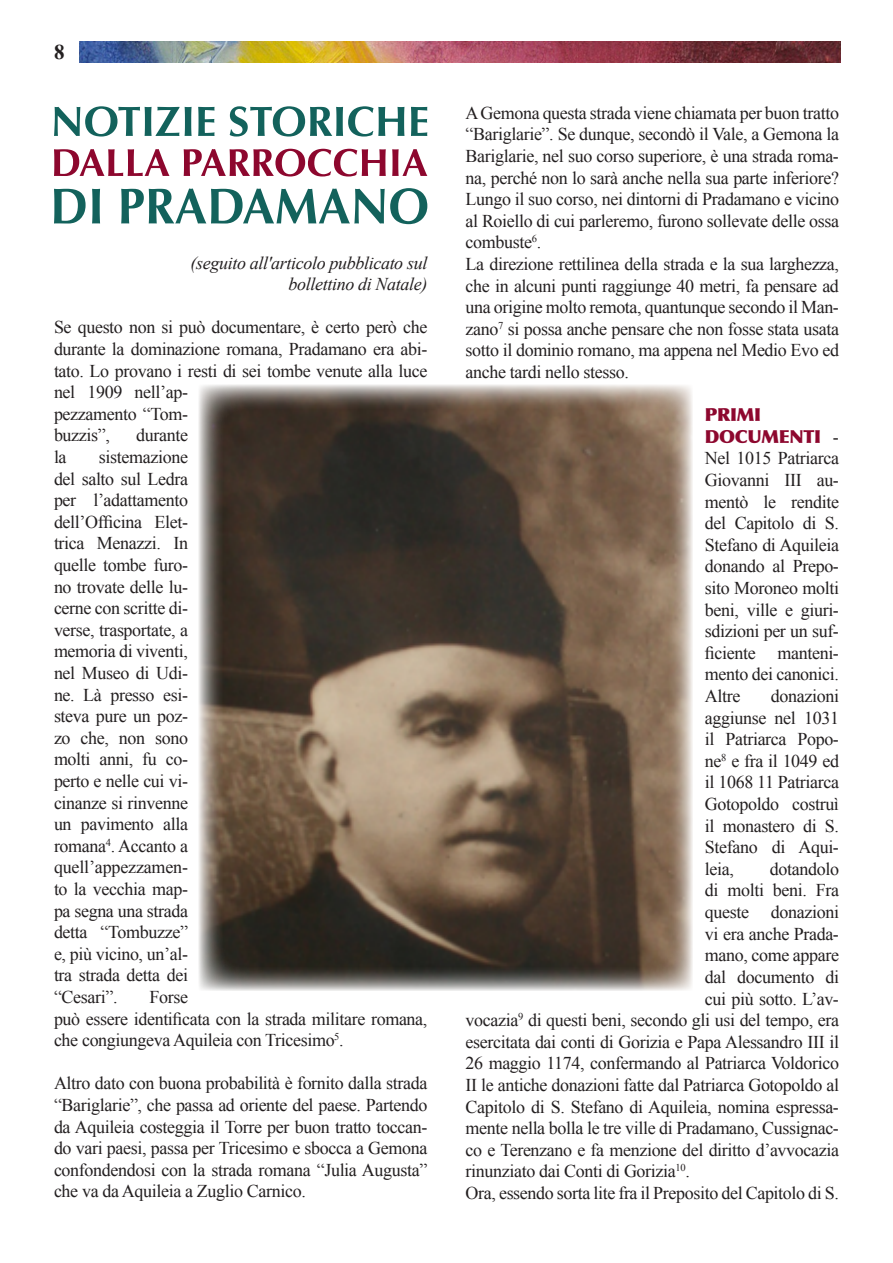
<style>
.page{position:relative;width:893px;height:1263px;background:#fff}
.page>*{position:absolute;margin:0;border:0;box-sizing:border-box;transform-origin:0 0}
.t1{font:700 21px "Times New Roman";color:#231f20}
.t2{font:18px/21.6px "Times New Roman";letter-spacing:-.02em;color:#231f20;text-align:justify}
.t3{font:italic 18px "Times New Roman";letter-spacing:-.02em;color:#231f20}
.t4{font:900 18px "Optima";letter-spacing:-.02em;color:#8d072e}
.s1{font-family:"Optima";font-weight:900;color:#8d072e}
</style>
<div class="page">
<svg style="left:54px;top:188px;width:373px;height:36px"></svg>
<svg style="left:54px;top:149px;width:373px;height:28px"></svg>
<svg style="left:54px;top:106px;width:373px;height:31px"></svg>
<img style="left:199px;top:385px;width:493px;height:606px">
<img style="left:79px;top:41px;width:761px;height:21px">
<p class="t1" style="left:54px;top:38px;width:12px">8</p>
<p class="t3" style="left:191px;top:250px;width:238px">(seguito all'articolo pubblicato sul</p>
<p class="t3" style="left:289px;top:272px;width:140px">bollettino di Natale)</p>
<p class="t2" style="left:54px;top:316px;width:375px;text-align:left">Se questo non si può documentare, è certo però che durante la dominazione romana, Pradamano era abi&shy;tato. Lo provano i resti di sei tombe venute alla luce nel 1909 nell’ap-<br>pezzamento “Tom-<br>buzzis”,</p>
<p class="t2" style="left:136px;top:424px;width:53px">durante</p>
<p class="t2" style="left:54px;top:446px;width:136px;text-indent:45px">sistemazione del salto sul Ledra per l’adattamento dell’Officina Elet&shy;trica Menazzi. In quelle tombe furo&shy;no trovate delle lu&shy;cerne con scritte di&shy;verse, trasportate, a memoria di viventi, nel Museo di Udi&shy;ne. Là presso esi&shy;steva pure un poz&shy;zo che, non sono molti anni, fu co&shy;perto e nelle cui vi&shy;cinanze si rinvenne un pavimento alla romana<sup>4</sup>. Accanto a quell’appezzamen&shy;to la vecchia map&shy;pa segna una strada detta “Tombuzze” e, più vicino, un’al&shy;tra strada detta dei “Cesari”.</p>
<p class="t2" style="left:54px;top:446px;width:14px">la</p>
<p class="t2" style="left:54px;top:986px;width:375px;text-align:left;text-indent:95px">Forse<br>può essere identificata con la strada militare romana, che congiungeva Aquileia con Tricesimo<sup>5</sup>.</p>
<p class="t2" style="left:54px;top:1072px;width:375px">Altro dato con buona probabilità è fornito dalla strada “Bariglarie”, che passa ad oriente del paese. Partendo da Aquileia costeggia il Torre per buon tratto toccan&shy;do vari paesi, passa per Tricesimo e sbocca a Gemona confondendosi con la strada romana “Julia Augusta” che va da Aquileia a Zuglio Carnico.</p>
<p class="t2" style="left:466px;top:102px;width:375px">A Gemona questa strada viene chiamata per buon tratto “Bariglarie”. Se dunque, secondò il Vale, a Gemona la Bariglarie, nel suo corso superiore, è una strada roma&shy;na, perché non lo sarà anche nella sua parte inferiore?<br>Lungo il suo corso, nei dintorni di Pradamano e vicino al Roiello di cui parleremo, furono sollevate delle ossa combuste<sup>6</sup>.</p>
<p class="t2" style="left:466px;top:253px;width:375px">La direzione rettilinea della strada e la sua larghezza, che in alcuni punti raggiunge 40 metri, fa pensare ad una origine molto remota, quantunque secondo il Man&shy;zano<sup>7</sup> si possa anche pensare che non fosse stata usata sotto il dominio romano, ma appena nel Medio Evo ed anche tardi nello stesso.</p>
<p class="t4" style="left:705px;top:404px;width:58px">PRIMI</p>
<p class="t2" style="left:705px;top:426px;width:136px"><span class="s1">DOCUMENTI</span> - Nel 1015 Patriarca Giovanni III au&shy;mentò le rendite del Capitolo di S.<br>Stefano di Aquileia donando al Prepo&shy;sito Moroneo molti beni, ville e giuri&shy;sdizioni per un suf&shy;ficiente manteni&shy;mento dei canonici.<br>Altre</p>
<p class="t2" style="left:705px;top:685px;width:136px;text-indent:66px">donazioni aggiunse nel 1031 il Patriarca Popo&shy;ne<sup>8</sup> e fra il 1049 ed il 1068 11 Patriarca Gotopoldo costruì il monastero di S.<br>Stefano di Aqui&shy;leia,</p>
<p class="t2" style="left:770px;top:858px;width:71px">dotandolo</p>
<p class="t2" style="left:705px;top:879px;width:136px">di molti beni. Fra</p>
<p class="t2" style="left:705px;top:901px;width:136px">queste donazioni</p>
<p class="t2" style="left:705px;top:922px;width:135px">vi era anche Prada-</p>
<p class="t2" style="left:705px;top:944px;width:136px">mano, come appare</p>
<p class="t2" style="left:705px;top:966px;width:136px">dal documento di</p>
<p class="t2" style="left:705px;top:987px;width:135px">cui più sotto. L’av-</p>
<p class="t2" style="left:466px;top:1009px;width:375px">vocazia<sup>9</sup> di questi beni, secondo gli usi del tempo, era</p>
<p class="t2" style="left:466px;top:1030px;width:375px">esercitata dai conti di Gorizia e Papa Alessandro III il</p>
<p class="t2" style="left:466px;top:1052px;width:375px">26 maggio 1174, confermando al Patriarca Voldorico</p>
<p class="t2" style="left:466px;top:1074px;width:375px">II le antiche donazioni fatte dal Patriarca Gotopoldo al</p>
<p class="t2" style="left:466px;top:1095px;width:375px">Capitolo di S. Stefano di Aquileia, nomina espressa-</p>
<p class="t2" style="left:466px;top:1117px;width:375px">mente nella bolla le tre ville di Pradamano, Cussignac-</p>
<p class="t2" style="left:466px;top:1138px;width:375px">co e Terenzano e fa menzione del diritto d’avvocazia</p>
<p class="t2" style="left:466px;top:1160px;width:226px">rinunziato dai Conti di Gorizia<sup>10</sup>.</p>
<p class="t2" style="left:466px;top:1182px;width:375px">Ora, essendo sorta lite fra il Preposito del Capitolo di S.</p>
</div>
